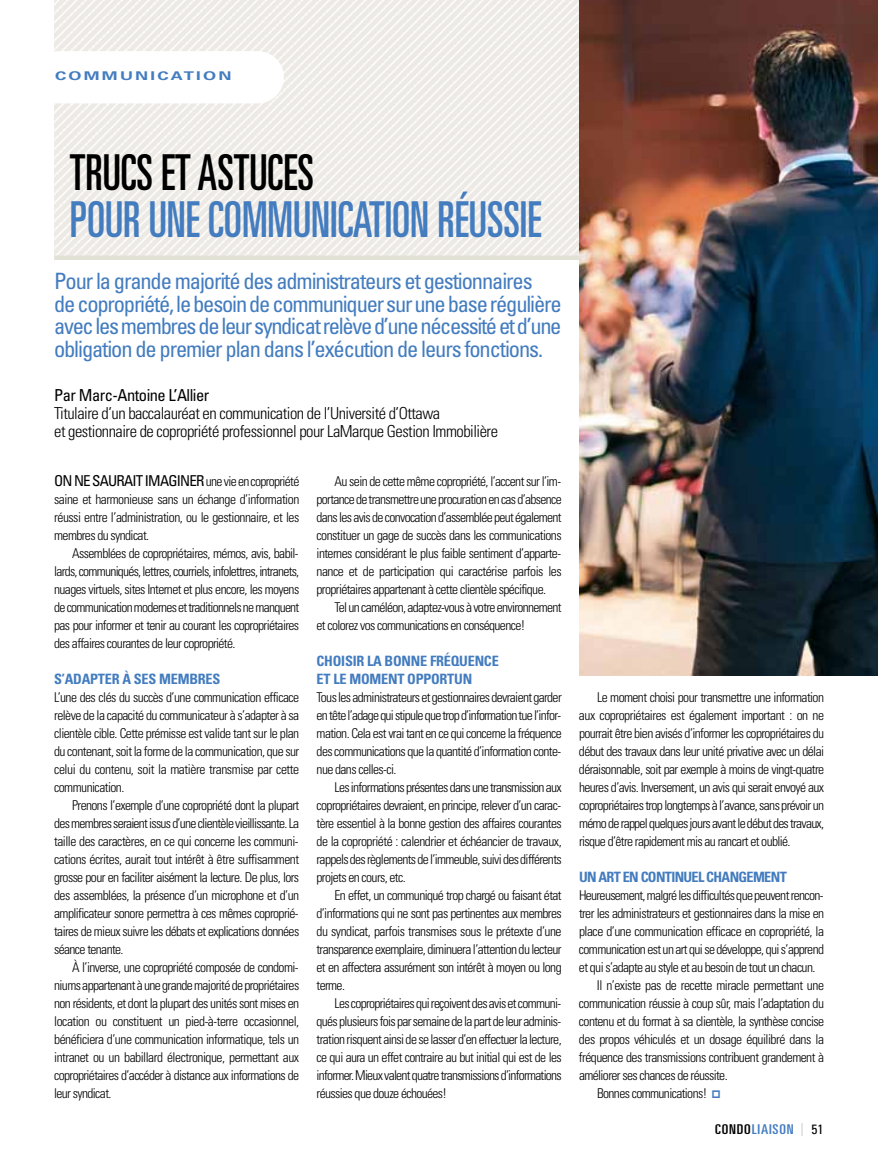
<style>
.page{position:relative;width:878px;height:1175px;background:#fff}
.page>*{position:absolute;margin:0;border:0;box-sizing:border-box;transform-origin:0 0}
.t1{font:ultra-condensed 49.5px "Univers";color:#437cbf;scale:.9 1}
.t2{font:ultra-condensed 49.5px "Univers";color:#000;scale:.9 1}
.t3{font:condensed 22.5px/22.5px "Univers";letter-spacing:-.055em;color:#437cbf}
.t4{font:300 condensed 16.5px/18px "Univers";letter-spacing:-.03em;color:#000}
.t5{font:condensed 16.5px "Univers";color:#000}
.t6{font:condensed 15px "Univers";color:#000}
.t7{font:700 condensed 14.25px/18px "Univers";color:#437cbf}
.t8{font:300 condensed 13.5px/18px "Univers";letter-spacing:-.045em;color:#000;text-align:justify}
.t9{font:ultra-condensed 13.5px "Univers";color:#437cbf;scale:1.2 1}
.t10{font:700 12px "Univers";color:#437cbf;scale:1.4 1}
.s1{font-weight:300;font-size:13.5px}
.s2{color:#000}
.s3{font-weight:100;font-size:18px;color:#bcbec0}
.s4{font-stretch:condensed;color:#000}
</style>
<div class="page">
<img style="left:54px;top:0;width:824px;height:676px">
<p class="t10" style="left:55px;top:69px;width:127px">COMMUNICATION</p>
<h1 class="t2" style="left:70px;top:145px;width:273px">TRUCS ET ASTUCES</h1>
<h1 class="t1" style="left:70px;top:191px;width:525px">POUR UNE COMMUNICATION RÉUSSIE</h1>
<p class="t3" style="left:54px;top:269px;width:509px">Pour la grande majorité des administrateurs et gestionnaires decopropriété,lebesoindecommuniquersurunebase régulière aveclesmembresdeleursyndicatrelèved’unenécessitéetd’une obligation de premier plan dans l’exécution de leurs fonctions.</p>
<p class="t5" style="left:54px;top:385px;width:157px">Par Marc-Antoine L’Allier</p>
<p class="t4" style="left:54px;top:404px;width:445px">Titulaire d’un baccalauréat en communication de l’Université d’Ottawa<br>et gestionnaire de copropriété professionnel pour LaMarque Gestion Immobilière</p>
<p class="t8" style="left:316px;top:472px;width:247px;text-indent:18px">Au sein de cette même copropriété, l’accent sur l’im&shy;portancedetransmettreuneprocurationencasd’absence danslesavisdeconvocationd’assembléepeutégalement constituer un gage de succès dans les communications internes considérant le plus faible sentiment d’apparte&shy;nance et de participation qui caractérise parfois les propriétaires appartenant à cette clientèle spécifique.</p>
<p class="t8" style="left:316px;top:598px;width:246px;text-indent:18px">Teluncaméléon,adaptez-vousàvotreenvironnement et colorez vos communications en conséquence!</p>
<p class="t7" style="left:316px;top:652px;width:184px">CHOISIR LA BONNE FRÉQUENCE<br>ET LE MOMENT OPPORTUN</p>
<p class="t8" style="left:316px;top:688px;width:247px">Touslesadministrateursetgestionnairesdevraientgarder entêtel’adagequistipulequetropd’informationtuel’infor&shy;mation. Cela est vrai tant en ce qui concerne la fréquence des communications que la quantité d’information conte&shy;nue dans celles-ci.</p>
<p class="t8" style="left:316px;top:778px;width:247px;text-indent:18px">Lesinformationsprésentesdansunetransmissionaux copropriétaires devraient, en principe, relever d’un carac&shy;tère essentiel à la bonne gestion des affaires courantes de la copropriété : calendrier et échéancier de travaux, rappelsdesrèglementsdel’immeuble,suividesdifférents projets en cours, etc.</p>
<p class="t8" style="left:316px;top:886px;width:247px;text-indent:18px">En effet, un communiqué trop chargé ou faisant état d’informations qui ne sont pas pertinentes aux membres du syndicat, parfois transmises sous le prétexte d’une transparence exemplaire, diminuera l’attention du lecteur et en affectera assurément son intérêt à moyen ou long terme.</p>
<p class="t8" style="left:316px;top:994px;width:247px;text-indent:18px">Lescopropriétairesquireçoiventdesavisetcommuni&shy;quésplusieursfoisparsemainedelapartdeleuradminis&shy;trationrisquentainside selasserd’eneffectuerlalecture, ce qui aura un effet contraire au but initial qui est de les informer.Mieuxvalentquatretransmissionsd’informations réussies que douze échouées!</p>
<p class="t6" style="left:54px;top:471px;width:246px">ONNESAURAITIMAGINER<span class="s1">unevieencopropriété</span></p>
<p class="t8" style="left:54px;top:490px;width:247px">saine et harmonieuse sans un échange d’information réussi entre l’administration, ou le gestionnaire, et les membres du syndicat.</p>
<p class="t8" style="left:54px;top:544px;width:247px;text-indent:18px">Assemblées de copropriétaires, mémos, avis, babil&shy;lards,communiqués,lettres,courriels,infolettres,intranets, nuages virtuels, sites Internet et plus encore, les moyens decommunicationmodernesettraditionnelsnemanquent pas pour informer et tenir au courant les copropriétaires des affaires courantes de leur copropriété.</p>
<p class="t7" style="left:54px;top:670px;width:168px">S’ADAPTER À SES MEMBRES</p>
<p class="t8" style="left:54px;top:688px;width:247px">L’une des clés du succès d’une communication efficace relève de la capacité du communicateur à s’adapter à sa clientèle cible. Cette prémisse est valide tant sur le plan du contenant, soit la forme de la communication, que sur celui du contenu, soit la matière transmise par cette communication.</p>
<p class="t8" style="left:54px;top:796px;width:247px;text-indent:18px">Prenons l’exemple d’une copropriété dont la plupart desmembresseraientissusd’uneclientèlevieillissante.La taille des caractères, en ce qui concerne les communi&shy;cations écrites, aurait tout intérêt à être suffisamment grosse pour en faciliter aisément la lecture. De plus, lors des assemblées, la présence d’un microphone et d’un amplificateur sonore permettra à ces mêmes coproprié&shy;taires de mieux suivre les débats et explications données séance tenante.</p>
<p class="t8" style="left:54px;top:958px;width:247px;text-indent:18px">À l’inverse, une copropriété composée de condomi&shy;niumsappartenantàunegrandemajoritédepropriétaires non résidents, et dont la plupart des unités sont mises en location ou constituent un pied-à-terre occasionnel, bénéficiera d’une communication informatique, tels un intranet ou un babillard électronique, permettant aux copropriétaires d’accéder à distance aux informations de leur syndicat.</p>
<p class="t8" style="left:579px;top:688px;width:247px;text-indent:18px">Le moment choisi pour transmettre une information aux copropriétaires est également important : on ne pourrait être bien avisés d’informer les copropriétaires du début des travaux dans leur unité privative avec un délai déraisonnable, soit par exemple à moins de vingt-quatre heures d’avis. Inversement, un avis qui serait envoyé aux copropriétairestroplongtempsàl’avance, sansprévoirun mémoderappelquelquesjoursavantledébutdestravaux, risque d’être rapidement mis au rancart et oublié.</p>
<p class="t7" style="left:579px;top:868px;width:209px">UN ART EN CONTINUEL CHANGEMENT</p>
<p class="t8" style="left:579px;top:886px;width:246px">Heureusement,malgrélesdifficultésquepeuventrencon-</p>
<p class="t8" style="left:579px;top:904px;width:246px">trer les administrateurs et gestionnaires dans la mise en</p>
<p class="t8" style="left:579px;top:922px;width:246px">place d’une communication efficace en copropriété, la</p>
<p class="t8" style="left:579px;top:940px;width:246px">communicationestunartqui sedéveloppe,qui s’apprend</p>
<p class="t8" style="left:579px;top:958px;width:238px">et qui s’adapte au style et au besoin de tout un chacun.</p>
<p class="t8" style="left:597px;top:976px;width:228px">Il n’existe pas de recette miracle permettant une</p>
<p class="t8" style="left:579px;top:994px;width:247px">communication réussie à coup sûr, mais l’adaptation du</p>
<p class="t8" style="left:579px;top:1012px;width:247px">contenu et du format à sa clientèle, la synthèse concise</p>
<p class="t8" style="left:579px;top:1030px;width:246px">des propos véhiculés et un dosage équilibré dans la</p>
<p class="t8" style="left:579px;top:1048px;width:247px">fréquence des transmissions contribuent grandement à</p>
<p class="t8" style="left:579px;top:1066px;width:150px">améliorer ses chances de réussite.</p>
<p class="t8" style="left:597px;top:1084px;width:112px">Bonnes communications!</p>
<p class="t9" style="left:715px;top:1121px;width:92px"><span class="s2">CONDO</span>LIAISON <span class="s3">I</span> <span class="s4">51</span></p>
</div>
